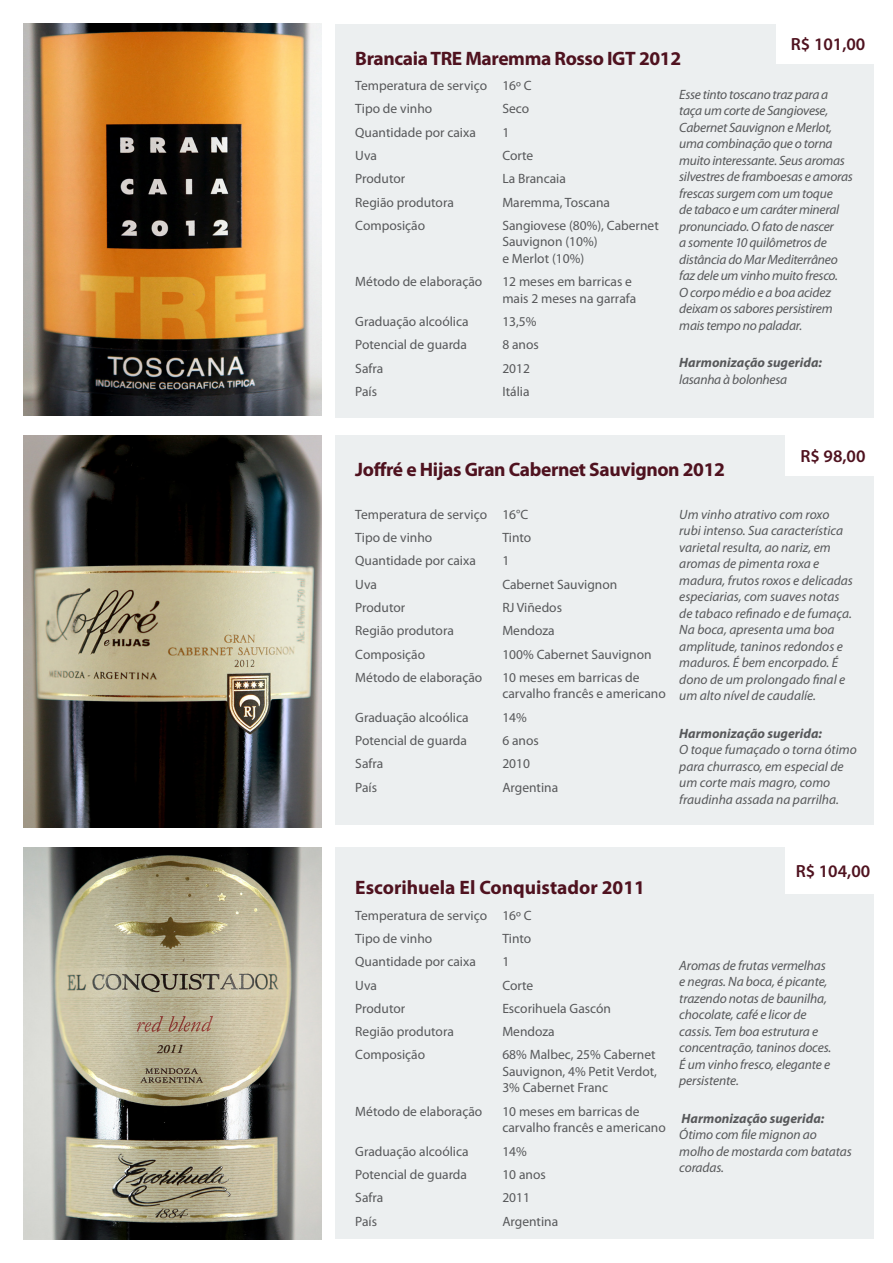
<style>
.page{position:relative;width:893px;height:1263px;background:#fff}
.page>*{position:absolute;margin:0;border:0;box-sizing:border-box;transform-origin:0 0}
.t1{font:700 19.5px "Myriad Pro";letter-spacing:-.02em;color:#4f121f}
.t2{font:700 19.5px "Myriad Pro";color:#4f121f}
.t3{font:600 17.7px "Myriad Pro";color:#4f121f}
.t4{font:italic 13.5px/16.5px "Myriad Pro";letter-spacing:-.01em;color:#57585a}
.t5{font:13.5px/16.5px "Myriad Pro";color:#57585a}
.t6{font:italic 700 13.5px/16.5px "Myriad Pro";color:#57585a}
.s1{font-weight:400}
.s2{font-weight:700}
</style>
<div class="page">
<img style="left:24px;top:24px;width:297px;height:392px">
<img style="left:24px;top:436px;width:297px;height:391px">
<img style="left:24px;top:847px;width:297px;height:392px">
<div style="left:335px;top:24px;width:538px;height:394px;background:#eceff0"></div>
<div style="left:776px;top:22px;width:104px;height:42px;background:#fff"></div>
<div style="left:335px;top:436px;width:538px;height:389px;background:#eceff0"></div>
<div style="left:786px;top:434px;width:94px;height:42px;background:#fff"></div>
<div style="left:335px;top:847px;width:538px;height:392px;background:#eceff0"></div>
<div style="left:786px;top:846px;width:94px;height:48px;background:#fff"></div>
<p class="t3" style="left:791px;top:34px;width:76px">R$ 101,00</p>
<p class="t1" style="left:355px;top:47px;width:327px">Brancaia TRE Maremma Rosso IGT 2012</p>
<p class="t4" style="left:679px;top:86px;width:175px">Esse tinto toscano traz para a taça um corte de Sangiovese,<br>Cabernet Sauvignon e Merlot, uma combinação que o torna muito interessante. Seus aromas silvestres de framboesas e amoras frescas surgem com um toque<br>de tabaco e um caráter mineral pronunciado. O fato de nascer<br>a somente 10 quilômetros de distância do Mar Mediterrâneo faz dele um vinho muito fresco.<br>O corpo médio e a boa acidez deixam os sabores persistirem mais tempo no paladar.</p>
<p class="t6" style="left:679px;top:355px;width:144px">Harmonização sugerida: <span class="s1">lasanha à bolonhesa</span></p>
<p class="t5" style="left:355px;top:77px;width:178px">Temperatura de serviço 16º C</p>
<p class="t5" style="left:355px;top:100px;width:78px">Tipo de vinho</p>
<p class="t5" style="left:502px;top:100px;width:28px">Seco</p>
<p class="t5" style="left:355px;top:124px;width:122px">Quantidade por caixa</p>
<p class="t5" style="left:502px;top:124px;width:8px">1</p>
<p class="t5" style="left:355px;top:147px;width:23px">Uva</p>
<p class="t5" style="left:502px;top:147px;width:32px">Corte</p>
<p class="t5" style="left:355px;top:170px;width:51px">Produtor</p>
<p class="t5" style="left:502px;top:170px;width:65px">La Brancaia</p>
<p class="t5" style="left:355px;top:194px;width:100px">Região produtora</p>
<p class="t5" style="left:502px;top:194px;width:109px">Maremma, Toscana</p>
<p class="t5" style="left:355px;top:217px;width:71px">Composição</p>
<p class="t5" style="left:502px;top:217px;width:158px">Sangiovese (80%), Cabernet<br>Sauvignon (10%)<br>e Merlot (10%)</p>
<p class="t5" style="left:355px;top:273px;width:128px">Método de elaboração</p>
<p class="t5" style="left:502px;top:273px;width:135px">12 meses em barricas e mais 2 meses na garrafa</p>
<p class="t5" style="left:355px;top:313px;width:115px">Graduação alcoólica</p>
<p class="t5" style="left:502px;top:313px;width:36px">13,5%</p>
<p class="t5" style="left:355px;top:336px;width:113px">Potencial de guarda</p>
<p class="t5" style="left:502px;top:336px;width:38px">8 anos</p>
<p class="t5" style="left:355px;top:360px;width:29px">Safra</p>
<p class="t5" style="left:502px;top:360px;width:29px">2012</p>
<p class="t5" style="left:355px;top:383px;width:23px">País</p>
<p class="t5" style="left:502px;top:383px;width:29px">Itália</p>
<p class="t3" style="left:800px;top:446px;width:67px">R$ 98,00</p>
<p class="t1" style="left:355px;top:458px;width:371px">Joffré e Hijas Gran Cabernet Sauvignon 2012</p>
<p class="t4" style="left:679px;top:506px;width:175px">Um vinho atrativo com roxo rubi intenso. Sua característica varietal resulta, ao nariz, em aromas de pimenta roxa e madura, frutos roxos e delicadas especiarias, com suaves notas de tabaco refinado e de fumaça.<br>Na boca, apresenta uma boa amplitude, taninos redondos e maduros. É bem encorpado. É dono de um prolongado final e um alto nível de caudalíe.</p>
<p class="t4" style="left:679px;top:725px;width:179px"><span class="s2">Harmonização sugerida:<br></span>O toque fumaçado o torna ótimo para churrasco, em especial de um corte mais magro, como fraudinha assada na parrilha.</p>
<p class="t5" style="left:355px;top:506px;width:174px">Temperatura de serviço 16°C</p>
<p class="t5" style="left:355px;top:529px;width:78px">Tipo de vinho</p>
<p class="t5" style="left:502px;top:529px;width:30px">Tinto</p>
<p class="t5" style="left:355px;top:552px;width:122px">Quantidade por caixa</p>
<p class="t5" style="left:502px;top:552px;width:8px">1</p>
<p class="t5" style="left:355px;top:576px;width:23px">Uva</p>
<p class="t5" style="left:502px;top:576px;width:116px">Cabernet Sauvignon</p>
<p class="t5" style="left:355px;top:599px;width:51px">Produtor</p>
<p class="t5" style="left:502px;top:599px;width:61px">RJ Viñedos</p>
<p class="t5" style="left:355px;top:622px;width:100px">Região produtora</p>
<p class="t5" style="left:502px;top:622px;width:54px">Mendoza</p>
<p class="t5" style="left:355px;top:646px;width:71px">Composição</p>
<p class="t5" style="left:502px;top:646px;width:151px">100% Cabernet Sauvignon</p>
<p class="t5" style="left:355px;top:669px;width:128px">Método de elaboração</p>
<p class="t5" style="left:502px;top:669px;width:165px">10 meses em barricas de carvalho francês e americano</p>
<p class="t5" style="left:355px;top:709px;width:115px">Graduação alcoólica</p>
<p class="t5" style="left:502px;top:709px;width:26px">14%</p>
<p class="t5" style="left:355px;top:732px;width:113px">Potencial de guarda</p>
<p class="t5" style="left:502px;top:732px;width:38px">6 anos</p>
<p class="t5" style="left:355px;top:755px;width:29px">Safra</p>
<p class="t5" style="left:502px;top:755px;width:29px">2010</p>
<p class="t5" style="left:355px;top:779px;width:23px">País</p>
<p class="t5" style="left:502px;top:779px;width:57px">Argentina</p>
<p class="t2" style="left:355px;top:876px;width:291px">Escorihuela El Conquistador 2011</p>
<p class="t5" style="left:355px;top:907px;width:178px">Temperatura de serviço 16º C</p>
<p class="t5" style="left:355px;top:930px;width:78px">Tipo de vinho</p>
<p class="t5" style="left:502px;top:930px;width:30px">Tinto</p>
<p class="t5" style="left:355px;top:953px;width:122px">Quantidade por caixa</p>
<p class="t5" style="left:502px;top:953px;width:8px">1</p>
<p class="t5" style="left:355px;top:976px;width:23px">Uva</p>
<p class="t5" style="left:502px;top:976px;width:32px">Corte</p>
<p class="t5" style="left:355px;top:1000px;width:51px">Produtor</p>
<p class="t5" style="left:502px;top:1000px;width:110px">Escorihuela Gascón</p>
<p class="t5" style="left:355px;top:1023px;width:100px">Região produtora</p>
<p class="t5" style="left:502px;top:1023px;width:54px">Mendoza</p>
<p class="t5" style="left:355px;top:1046px;width:71px">Composição</p>
<p class="t5" style="left:502px;top:1046px;width:156px;text-align:justify">68% Malbec, 25% Cabernet Sauvignon, 4% Petit Verdot, 3% Cabernet Franc</p>
<p class="t5" style="left:355px;top:1103px;width:128px">Método de elaboração</p>
<p class="t5" style="left:502px;top:1103px;width:165px">10 meses em barricas de carvalho francês e americano</p>
<p class="t5" style="left:355px;top:1142px;width:115px">Graduação alcoólica</p>
<p class="t5" style="left:502px;top:1142px;width:26px">14%</p>
<p class="t5" style="left:355px;top:1166px;width:113px">Potencial de guarda</p>
<p class="t5" style="left:502px;top:1166px;width:45px">10 anos</p>
<p class="t5" style="left:355px;top:1189px;width:29px">Safra</p>
<p class="t5" style="left:502px;top:1189px;width:29px">2011</p>
<p class="t5" style="left:355px;top:1212px;width:23px">País</p>
<p class="t5" style="left:502px;top:1212px;width:57px">Argentina</p>
<p class="t3" style="left:796px;top:861px;width:76px">R$ 104,00</p>
<p class="t4" style="left:679px;top:957px;width:154px">Aromas de frutas vermelhas e negras. Na boca, é picante, trazendo notas de baunilha, chocolate, café e licor de cassis. Tem boa estrutura e concentração, taninos doces.<br>É um vinho fresco, elegante e persistente.</p>
<p class="t4" style="left:679px;top:1110px;width:174px"><span class="s2">Harmonização sugerida:<br></span>Ótimo com file mignon ao molho de mostarda com batatas coradas.</p>
</div>
